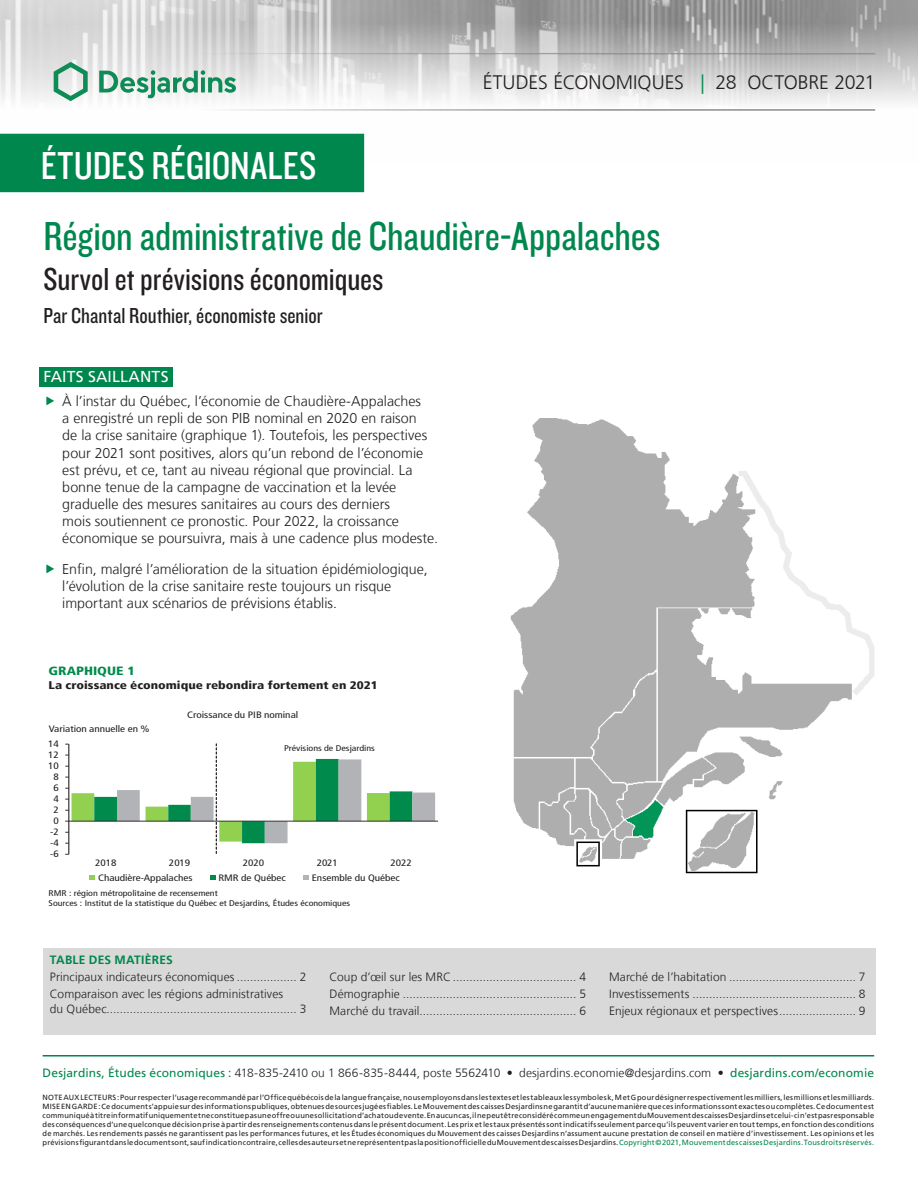
<style>
.page{position:relative;width:918px;height:1188px;background:#fff}
.page>*{position:absolute;margin:0;border:0;box-sizing:border-box;transform-origin:0 0}
.t1{font:42px "Knockout 29 Junior Ltweight";letter-spacing:-.005em;color:#00874e}
.t2{font:40.5px "Knockout 29 Junior Ltweight";letter-spacing:.005em;color:#fff}
.t3{font:33px "Knockout 29 Junior Ltweight";letter-spacing:-.005em;color:#231f20}
.t4{font:22.5px "Knockout 29 Junior Ltweight";color:#231f20}
.t5{font:300 19.5px "Frutiger LT";letter-spacing:-.005em;color:#231f20}
.t6{font:15.75px "Frutiger LT";letter-spacing:.01em;color:#fff}
.t7{font:300 14.25px/17.1px "Frutiger LT";color:#231f20}
.t8{font:300 12px/17.1px "Frutiger LT";letter-spacing:.005em;color:#231f20;text-align:justify}
.t9{font:700 12px "Frutiger LT";letter-spacing:.02em;color:#00874e}
.t10{font:900 condensed 12px "Frutiger LT";letter-spacing:-.005em;color:#008b4d;scale:1.2 1}
.t11{font:900 condensed 11.1px "Frutiger LT";color:#231f20;scale:1.2 1}
.t12{font:condensed 9.3px "Frutiger LT";color:#231f20;scale:1.2 1}
.t13{font:condensed 8.25px/9.9px "Frutiger LT";color:#231f20;scale:1.2 1}
.t14{font:7.5px/9px "Frutiger LT";letter-spacing:.025em;color:#231f20;text-align:justify}
.s1{color:#00874e}
.s2{font-weight:400;color:#00874e}
</style>
<div class="page">
<img style="left:0;top:0;width:918px;height:164px">
<hr style="left:43px;top:53px;width:832px;height:1px;background:#939598">
<hr style="left:43px;top:109px;width:832px;height:1px;background:#939598">
<svg style="left:54px;top:62px;width:34px;height:39px"></svg>
<svg style="left:99px;top:70px;width:137px;height:28px"></svg>
<div style="left:0;top:134px;width:364px;height:58px;background:#00874e"></div>
<hr style="left:43px;top:1055px;width:831px;height:2px;background:#00874e">
<div style="left:43px;top:948px;width:832px;height:87px;background:#d9d9d9"></div>
<hr style="left:69px;top:821px;width:369px;height:1px;background:#231f20">
<svg style="left:89px;top:875px;width:6px;height:5px"></svg>
<svg style="left:210px;top:875px;width:6px;height:5px"></svg>
<svg style="left:303px;top:875px;width:6px;height:5px"></svg>
<svg style="left:65px;top:744px;width:370px;height:111px"></svg>
<img style="left:510px;top:419px;width:364px;height:455px">
<div style="left:39px;top:367px;width:134px;height:19px;background:#00874e"></div>
<h2 class="t2" style="left:41px;top:140px;width:277px">ÉTUDES RÉGIONALES</h2>
<h3 class="t5" style="left:483px;top:72px;width:394px">ÉTUDES ÉCONOMIQUES <span class="s1">|</span> 28 OCTOBRE 2021</h3>
<h1 class="t1" style="left:43px;top:209px;width:619px">Région administrative de Chaudière-Appalaches</h1>
<h3 class="t3" style="left:43px;top:257px;width:342px">Survol et prévisions économiques</h3>
<h3 class="t4" style="left:43px;top:301px;width:281px">Par Chantal Routhier, économiste senior</h3>
<h3 class="t6" style="left:43px;top:368px;width:127px">FAITS SAILLANTS</h3>
<p class="t7" style="left:62px;top:393px;width:377px">À l’instar du Québec, l’économie de Chaudière‑Appalaches<br>a enregistré un repli de son PIB nominal en 2020 en raison<br>de la crise sanitaire (graphique 1). Toutefois, les perspectives pour 2021 sont positives, alors qu’un rebond de l’économie est prévu, et ce, tant au niveau régional que provincial. La bonne tenue de la campagne de vaccination et la levée graduelle des mesures sanitaires au cours des derniers<br>mois soutiennent ce pronostic. Pour 2022, la croissance économique se poursuivra, mais à une cadence plus modeste.</p>
<h3 class="t7" style="left:62px;top:560px;width:367px">Enfin, malgré l’amélioration de la situation épidémiologique, l’évolution de la crise sanitaire reste toujours un risque important aux scénarios de prévisions établis.</h3>
<h3 class="t10" style="left:49px;top:664px;width:74px">GRAPHIQUE 1</h3>
<h3 class="t11" style="left:49px;top:678px;width:276px">La croissance économique rebondira fortement en 2021</h3>
<p class="t12" style="left:49px;top:724px;width:86px">Variation annuelle en %</p>
<p class="t12" style="left:48px;top:738px;width:10px">14</p>
<p class="t12" style="left:48px;top:749px;width:10px">12</p>
<p class="t12" style="left:48px;top:760px;width:10px">10</p>
<p class="t12" style="left:53px;top:771px;width:6px">8</p>
<p class="t12" style="left:53px;top:782px;width:6px">6</p>
<p class="t12" style="left:53px;top:793px;width:6px">4</p>
<p class="t12" style="left:53px;top:804px;width:6px">2</p>
<p class="t12" style="left:53px;top:815px;width:6px">0</p>
<p class="t12" style="left:50px;top:826px;width:9px">-2</p>
<p class="t12" style="left:50px;top:837px;width:9px">-4</p>
<p class="t12" style="left:50px;top:849px;width:9px">-6</p>
<p class="t12" style="left:187px;top:710px;width:94px">Croissance du PIB nominal</p>
<p class="t13" style="left:284px;top:743px;width:77px">Prévisions de Desjardins</p>
<p class="t12" style="left:95px;top:857px;width:19px">2018</p>
<p class="t12" style="left:169px;top:857px;width:19px">2019</p>
<p class="t12" style="left:243px;top:857px;width:19px">2020</p>
<p class="t12" style="left:317px;top:857px;width:19px">2021</p>
<p class="t12" style="left:391px;top:857px;width:19px">2022</p>
<p class="t12" style="left:98px;top:872px;width:80px">Chaudière-Appalaches</p>
<p class="t12" style="left:218px;top:872px;width:58px">RMR de Québec</p>
<p class="t12" style="left:312px;top:872px;width:75px">Ensemble du Québec</p>
<p class="t13" style="left:49px;top:888px;width:253px">RMR : région métropolitaine de recensement<br>Sources : Institut de la statistique du Québec et Desjardins, Études économiques</p>
<h3 class="t9" style="left:50px;top:953px;width:124px">TABLE DES MATIÈRES</h3>
<h3 class="t8" style="left:50px;top:969px;width:258px">Principaux indicateurs économiques .................. 2<br>Comparaison avec les régions administratives</h3>
<h3 class="t8" style="left:50px;top:1000px;width:258px">du Québec......................................................... 3</h3>
<h3 class="t8" style="left:330px;top:969px;width:258px">Coup d’œil sur les MRC..................................... 4<br>Démographie .................................................... 5<br>Marché du travail............................................... 6</h3>
<h3 class="t8" style="left:609px;top:969px;width:258px">Marché de l’habitation ...................................... 7<br>Investissements ................................................. 8<br>Enjeux régionaux et perspectives....................... 9</h3>
<h3 class="t8" style="left:43px;top:1064px;width:833px"><span class="s2">Desjardins, Études économiques :</span> 418‑835‑2410 ou 1 866‑835‑8444, poste 5562410 • desjardins.economie@desjardins.com • <span class="s2">desjardins.com/economie</span></h3>
<p class="t14" style="left:43px;top:1093px;width:833px">NOTE AUX LECTEURS: Pour respecter l’usage recommandé par l’Office québécois de la langue française, nous employons dans les textes et les tableaux les symboles k, M et G pour désigner respectivement les milliers, les millions et les milliards.<br>MISE EN GARDE: Ce document s’appuie sur des informations publiques, obtenues de sources jugées fiables. Le Mouvement des caisses Desjardins ne garantit d’aucune manière que ces informations sont exactes ou complètes. Ce document est communiqué à titre informatif uniquement et ne constitue pas une offre ou une sollicitation d’achat ou de vente. En aucun cas, il ne peut être considéré comme un engagement du Mouvement des caisses Desjardins et celui-ci n’est pas responsable des conséquences d’une quelconque décision prise à partir des renseignements contenus dans le présent document. Les prix et les taux présentés sont indicatifs seulement parce qu’ils peuvent varier en tout temps, en fonction des conditions de marchés. Les rendements passés ne garantissent pas les performances futures, et les Études économiques du Mouvement des caisses Desjardins n’assument aucune prestation de conseil en matière d’investissement. Les opinions et les prévisions figurant dans le document sont, sauf indication contraire, celles des auteurs et ne représentent pas la position officielle du Mouvement des caisses Desjardins. <span class="s1">Copyright©2021, Mouvement des caisses Desjardins. Tous droits réservés.</span></p>
</div>
